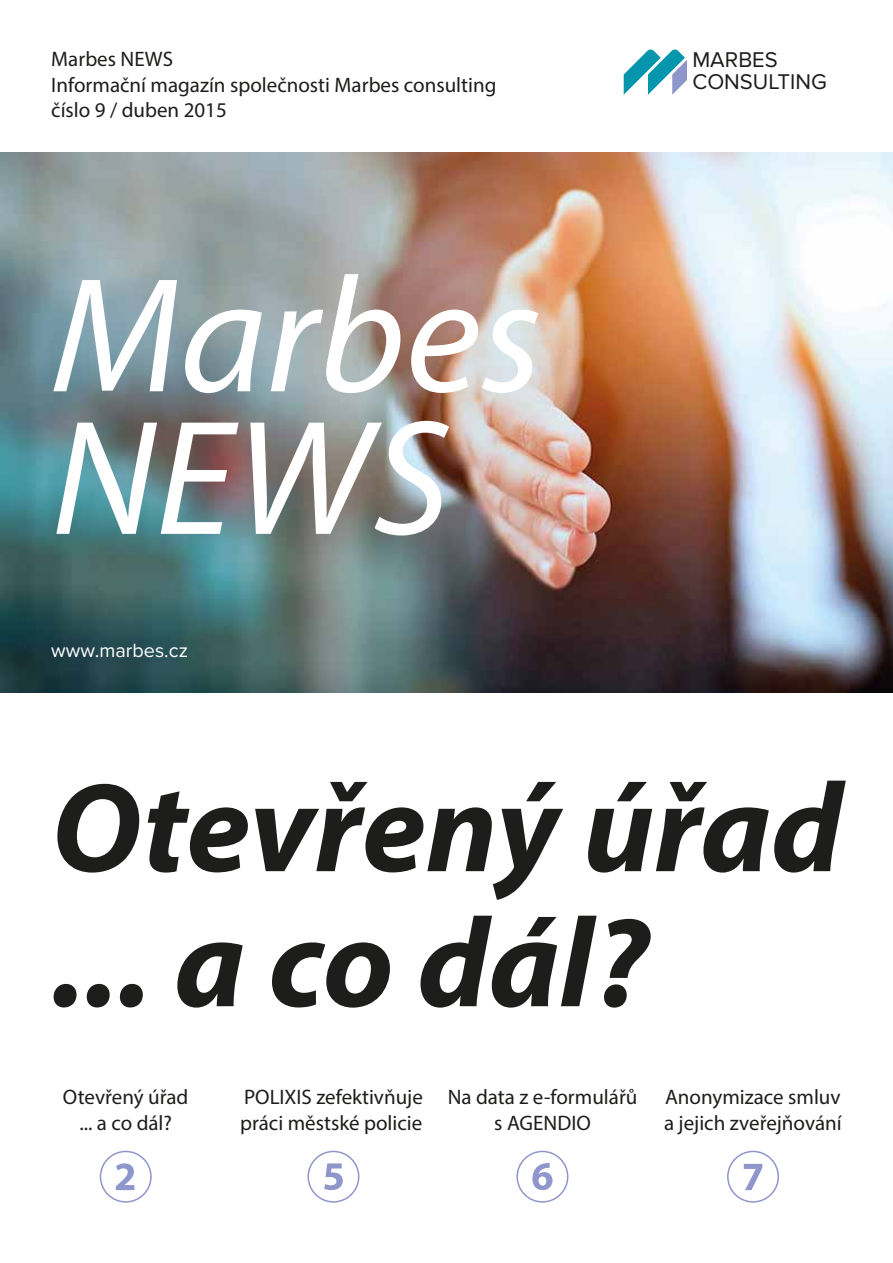
<style>
.page{position:relative;width:893px;height:1263px;background:#fff}
.page>*{position:absolute;margin:0;border:0;box-sizing:border-box;transform-origin:0 0}
.t1{font:italic 165px/142.5px "Myriad Pro";color:#fff}
.t2{font:italic 700 127.5px/135px "Myriad Pro";color:#1d1d1b}
.t3{font:22.2px/22px "Proxima Nova";color:#1d1d1b}
.t4{font:21px/25.2px "Myriad Pro";color:#1d1d1b}
.t5{font:19.8px "Proxima Nova";color:#fff}
</style>
<div class="page">
<img style="left:0;top:153px;width:893px;height:539px">
<svg style="left:624px;top:49px;width:63px;height:46px"></svg>
<svg style="left:100px;top:1151px;width:52px;height:52px"></svg>
<svg style="left:307px;top:1151px;width:52px;height:52px"></svg>
<svg style="left:516px;top:1151px;width:52px;height:52px"></svg>
<svg style="left:727px;top:1151px;width:52px;height:52px"></svg>
<p class="t4" style="left:51px;top:46px;width:447px">Marbes NEWS<br>Informační magazín společnosti Marbes consulting číslo 9 / duben 2015</p>
<h1 class="t1" style="left:51px;top:262px;width:492px">Marbes<br>NEWS</h1>
<p class="t5" style="left:51px;top:639px;width:138px">www.marbes.cz</p>
<p class="t3" style="left:692px;top:49px;width:136px">MARBES<br>CONSULTING</p>
<h2 class="t2" style="left:51px;top:757px;width:793px">Otevřený úřad ... a co dál?</h2>
<p class="t4" style="left:448px;top:1084px;width:191px;text-align:center">Na data z e-formulářů s AGENDIO</p>
<p class="t4" style="left:63px;top:1084px;width:127px;text-align:center">Otevřený úřad ... a co dál?</p>
<p class="t4" style="left:240px;top:1084px;width:184px">POLIXIS zefektivňuje práci městské policie</p>
<p class="t4" style="left:664px;top:1084px;width:179px">Anonymizace smluv a jejich zveřejňování</p>
</div>
